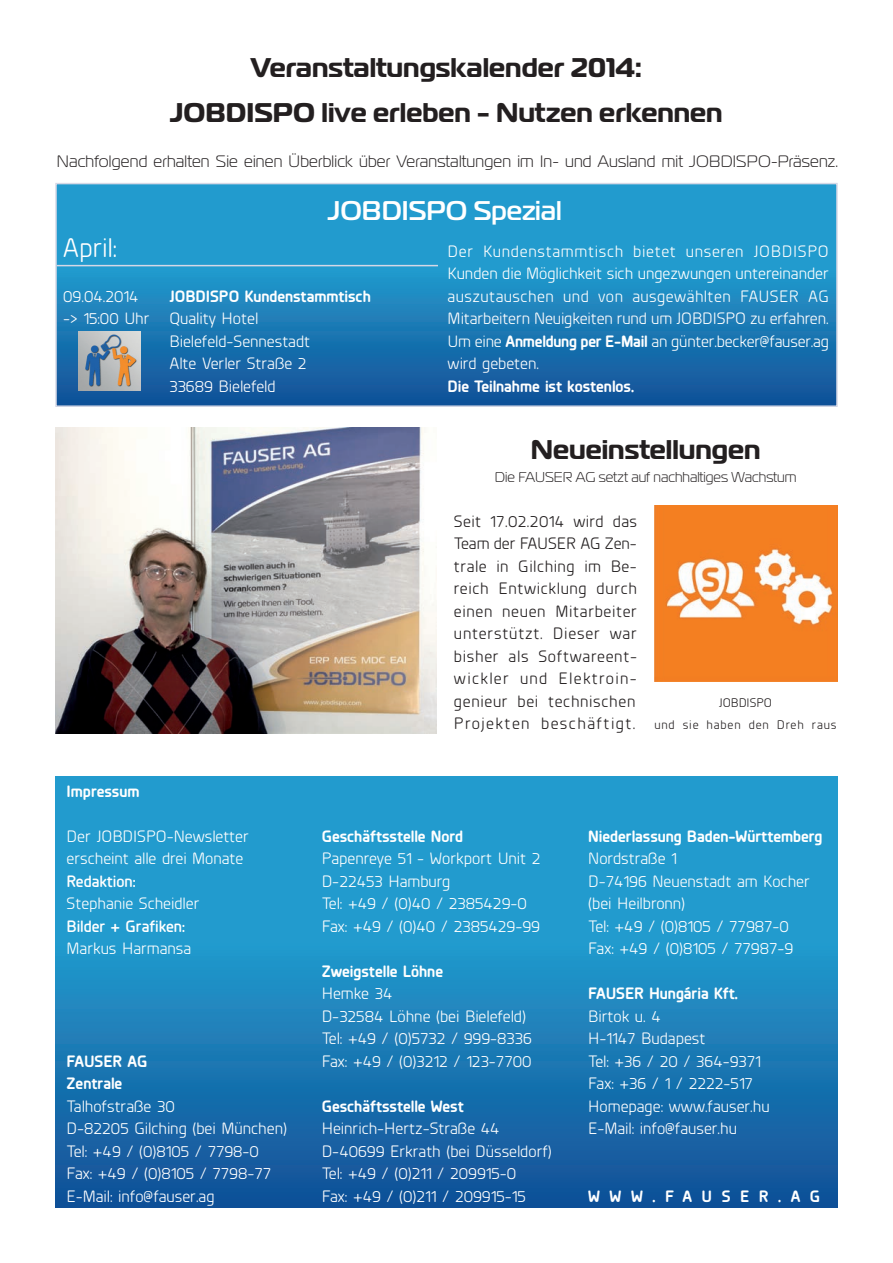
<style>
.page{position:relative;width:893px;height:1263px;background:#fff}
.page>*{position:absolute;margin:0;border:0;box-sizing:border-box;transform-origin:0 0}
.t1{font:700 27px/45px "Magistral";color:#231f20;text-align:center}
.t2{font:500 27px "Magistral";color:#fff}
.t3{font:27px "Planer";color:#fff}
.t4{font:16.5px/22.5px "Planer";color:#fff}
.t5{font:16.5px/22.5px "Planer";letter-spacing:.08em;color:#231f20;text-align:justify}
.t6{font:700 16.5px/22.5px "Planer";color:#fff}
.t7{font:300 16.5px "Magistral";letter-spacing:.01em;color:#231f20}
.t8{font:600 16.5px "Planer";color:#fff}
.t9{font:700 16.5px "Planer";letter-spacing:.58em;color:#fff}
.t10{font:300 14.25px "Magistral";color:#231f20}
.t11{font:12.45px/22.5px "Planer";letter-spacing:.07em;color:#231f20;text-align:center}
.s1{font-weight:700}
</style>
<div class="page">
<svg style="left:55px;top:777px;width:783px;height:431px;background:#1c83bc"></svg>
<img style="left:655px;top:506px;width:183px;height:175px">
<svg style="left:58px;top:186px;width:777px;height:218px;background:#1d84bc"></svg>
<div style="left:55px;top:183px;width:783px;height:224px;border:2px solid #d5d8e6"></div>
<hr style="left:57px;top:265px;width:381px;height:1px;background:#d5d8e6">
<img style="left:79px;top:331px;width:61px;height:59px">
<img style="left:55px;top:428px;width:382px;height:306px">
<h1 class="t1" style="left:170px;top:44px;width:554px">Veranstaltungskalender 2014:<br>JOBDISPO live erleben - Nutzen erkennen</h1>
<p class="t7" style="left:57px;top:151px;width:783px">Nachfolgend erhalten Sie einen Überblick über Veranstaltungen im In- und Ausland mit JOBDISPO-Präsenz.</p>
<h1 class="t2" style="left:328px;top:194px;width:235px">JOBDISPO Spezial</h1>
<p class="t4" style="left:448px;top:239px;width:383px;text-align:justify">Der Kundenstammtisch bietet unseren JOBDISPO Kunden die Möglichkeit sich ungezwungen untereinander auszutauschen und von ausgewählten FAUSER AG Mitarbeitern Neuigkeiten rund um JOBDISPO zu erfahren.<br>Um eine <span class="s1">Anmeldung per E-Mail</span> an günter.becker@fauser.ag wird gebeten.</p>
<p class="t6" style="left:448px;top:373px;width:188px">Die Teilnahme ist kostenlos.</p>
<h1 class="t3" style="left:63px;top:230px;width:56px">April:</h1>
<p class="t4" style="left:63px;top:284px;width:88px">09.04.2014 -&gt; 15:00 Uhr</p>
<p class="t6" style="left:169px;top:283px;width:203px">JOBDISPO Kundenstammtisch</p>
<p class="t4" style="left:169px;top:306px;width:142px">Quality Hotel<br>Bielefeld-Sennestadt<br>Alte Verler Straße 2<br>33689 Bielefeld</p>
<p class="t6" style="left:67px;top:778px;width:74px">Impressum</p>
<p class="t4" style="left:67px;top:824px;width:184px">Der JOBDISPO-Newsletter erscheint alle drei Monate</p>
<p class="t8" style="left:67px;top:869px;width:70px">Redaktion:</p>
<p class="t4" style="left:67px;top:891px;width:134px">Stephanie Scheidler</p>
<p class="t8" style="left:67px;top:914px;width:120px">Bilder + Grafiken:</p>
<p class="t4" style="left:67px;top:936px;width:126px">Markus Harmansa</p>
<p class="t6" style="left:67px;top:1048px;width:82px">FAUSER AG<br>Zentrale</p>
<p class="t4" style="left:67px;top:1094px;width:222px">Talhofstraße 30<br>D-82205 Gilching (bei München)<br>Tel: +49 / (0)8105 / 7798-0<br>Fax: +49 / (0)8105 / 7798-77<br>E-Mail: info@fauser.ag</p>
<h1 class="t1" style="left:531px;top:427px;width:231px">Neueinstellungen</h1>
<p class="t10" style="left:495px;top:468px;width:303px">Die FAUSER AG setzt auf nachhaltiges Wachstum</p>
<p class="t5" style="left:454px;top:509px;width:185px">Seit 17.02.2014 wird das Team der FAUSER AG Zen&shy;trale in Gilching im Be&shy;reich Entwicklung durch einen neuen Mitarbeiter unterstützt. Dieser war bisher als Softwareent&shy;wickler und Elektroin&shy;genieur bei technischen Projekten beschäftigt.</p>
<p class="t11" style="left:654px;top:690px;width:184px">JOBDISPO<br>und sie haben den Dreh raus</p>
<p class="t6" style="left:322px;top:823px;width:143px">Geschäftsstelle Nord</p>
<p class="t4" style="left:322px;top:846px;width:220px">Papenreye 51 - Workport Unit 2<br>D-22453 Hamburg<br>Tel: +49 / (0)40 / 2385429-0<br>Fax: +49 / (0)40 / 2385429-99</p>
<p class="t6" style="left:322px;top:958px;width:123px">Zweigstelle Löhne</p>
<p class="t4" style="left:322px;top:981px;width:212px">Hemke 34<br>D-32584 Löhne (bei Bielefeld)<br>Tel: +49 / (0)5732 / 999-8336<br>Fax: +49 / (0)3212 / 123-7700</p>
<p class="t6" style="left:322px;top:1093px;width:144px">Geschäftsstelle West</p>
<p class="t4" style="left:322px;top:1116px;width:232px">Heinrich-Hertz-Straße 44<br>D-40699 Erkrath (bei Düsseldorf)<br>Tel: +49 / (0)211 / 209915-0<br>Fax: +49 / (0)211 / 209915-15</p>
<p class="t6" style="left:588px;top:823px;width:236px">Niederlassung Baden-Württemberg</p>
<p class="t4" style="left:588px;top:847px;width:223px">Nordstraße 1<br>D-74196 Neuenstadt am Kocher (bei Heilbronn)<br>Tel: +49 / (0)8105 / 77987-0<br>Fax: +49 / (0)8105 / 77987-9</p>
<p class="t6" style="left:588px;top:981px;width:151px">FAUSER Hungária Kft.</p>
<p class="t4" style="left:588px;top:1004px;width:183px">Birtok u. 4<br>H-1147 Budapest<br>Tel: +36 / 20 / 364-9371<br>Fax: +36 / 1 / 2222-517<br>Homepage: www.fauser.hu<br>E-Mail: info@fauser.hu</p>
<p class="t9" style="left:588px;top:1184px;width:233px">WWW.FAUSER.AG</p>
</div>
